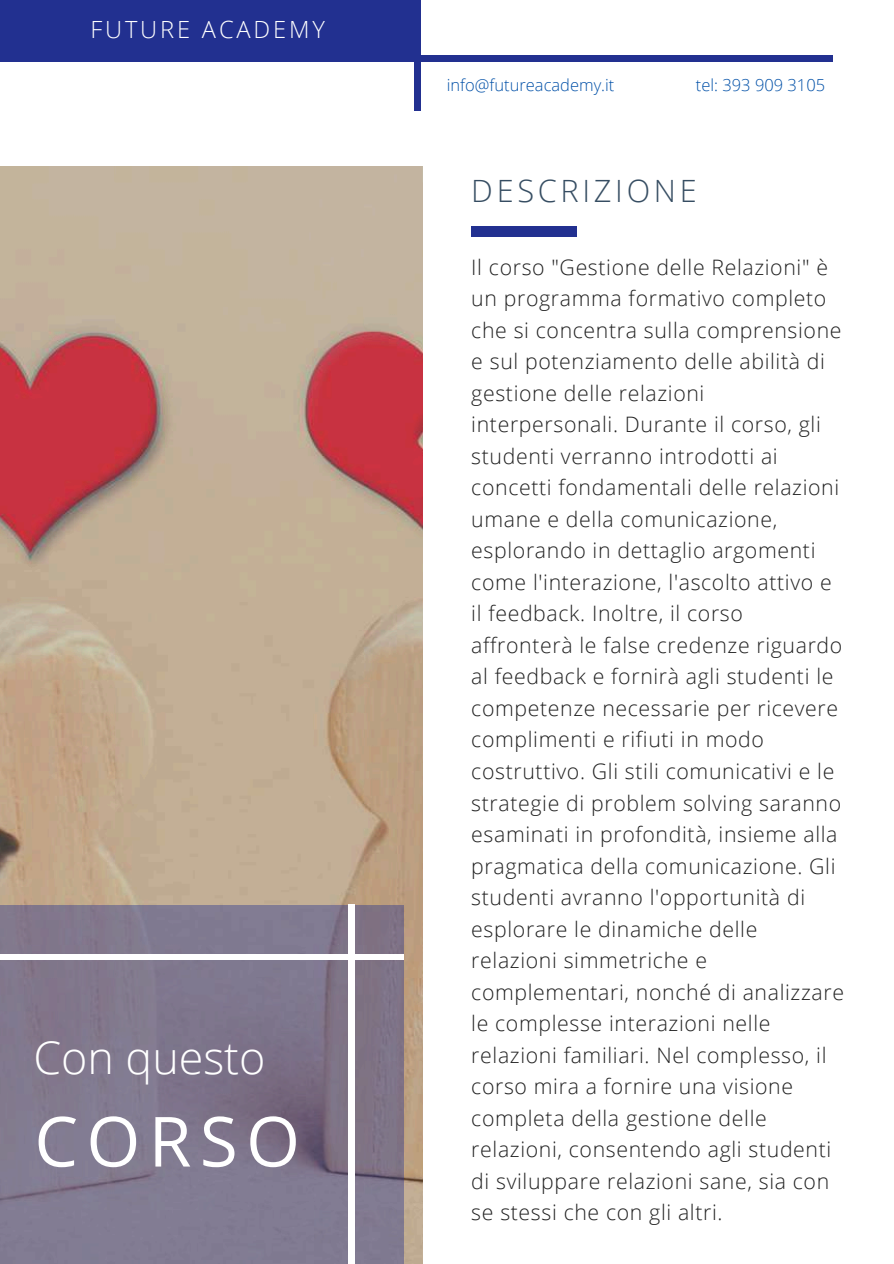
<style>
.page{position:relative;width:894px;height:1264px;background:#fff}
.page>*{position:absolute;margin:0;border:0;box-sizing:border-box;transform-origin:0 0}
.t1{font:69.15px "Open Sans";letter-spacing:.12em;color:#fff}
.t2{font:300 44.85px "Open Sans";color:#fff}
.t3{font:300 30.75px "Open Sans";letter-spacing:.12em;color:#364d62}
.t4{font:300 23.7px "Open Sans";letter-spacing:.12em;color:#fff}
.t5{font:300 21.3px/31.5px "Open Sans";letter-spacing:.03em;color:#222}
.t6{font:300 16.5px "Open Sans";color:#0351a8}
</style>
<div class="page">
<div style="left:414px;top:0;width:6px;height:111px;background:#223090"></div>
<img style="left:0;top:166px;width:422px;height:1097px">
<svg style="left:0;top:905px;width:404px;height:358px;background:#7f778c"></svg>
<div style="left:471px;top:227px;width:106px;height:10px;background:#223090"></div>
<div style="left:0;top:56px;width:832px;height:5px;background:#223090"></div>
<div style="left:0;top:0;width:417px;height:57px;background:#223090"></div>
<div style="left:349px;top:905px;width:5px;height:358px;background:#fff"></div>
<div style="left:0;top:954px;width:404px;height:5px;background:#fff"></div>
<p class="t4" style="left:90px;top:12px;width:236px">FUTURE ACADEMY</p>
<h2 class="t2" style="left:33px;top:1026px;width:233px">Con questo</h2>
<h1 class="t1" style="left:34px;top:1092px;width:267px">CORSO</h1>
<p class="t6" style="left:446px;top:73px;width:169px">info@futureacademy.it</p>
<p class="t6" style="left:695px;top:73px;width:131px">tel: 393 909 3105</p>
<h3 class="t3" style="left:471px;top:169px;width:227px">DESCRIZIONE</h3>
<p class="t5" style="left:471px;top:251px;width:374px">Il corso "Gestione delle Relazioni" è un programma formativo completo che si concentra sulla comprensione e sul potenziamento delle abilità di gestione delle relazioni interpersonali. Durante il corso, gli studenti verranno introdotti ai concetti fondamentali delle relazioni umane e della comunicazione, esplorando in dettaglio argomenti come l'interazione, l'ascolto attivo e il feedback. Inoltre, il corso affronterà le false credenze riguardo al feedback e fornirà agli studenti le competenze necessarie per ricevere complimenti e rifiuti in modo costruttivo. Gli stili comunicativi e le strategie di problem solving saranno esaminati in profondità, insieme alla pragmatica della comunicazione. Gli studenti avranno l'opportunità di esplorare le dinamiche delle relazioni simmetriche e complementari, nonché di analizzare le complesse interazioni nelle relazioni familiari. Nel complesso, il corso mira a fornire una visione completa della gestione delle relazioni, consentendo agli studenti di sviluppare relazioni sane, sia con se stessi che con gli altri.</p>
</div>
